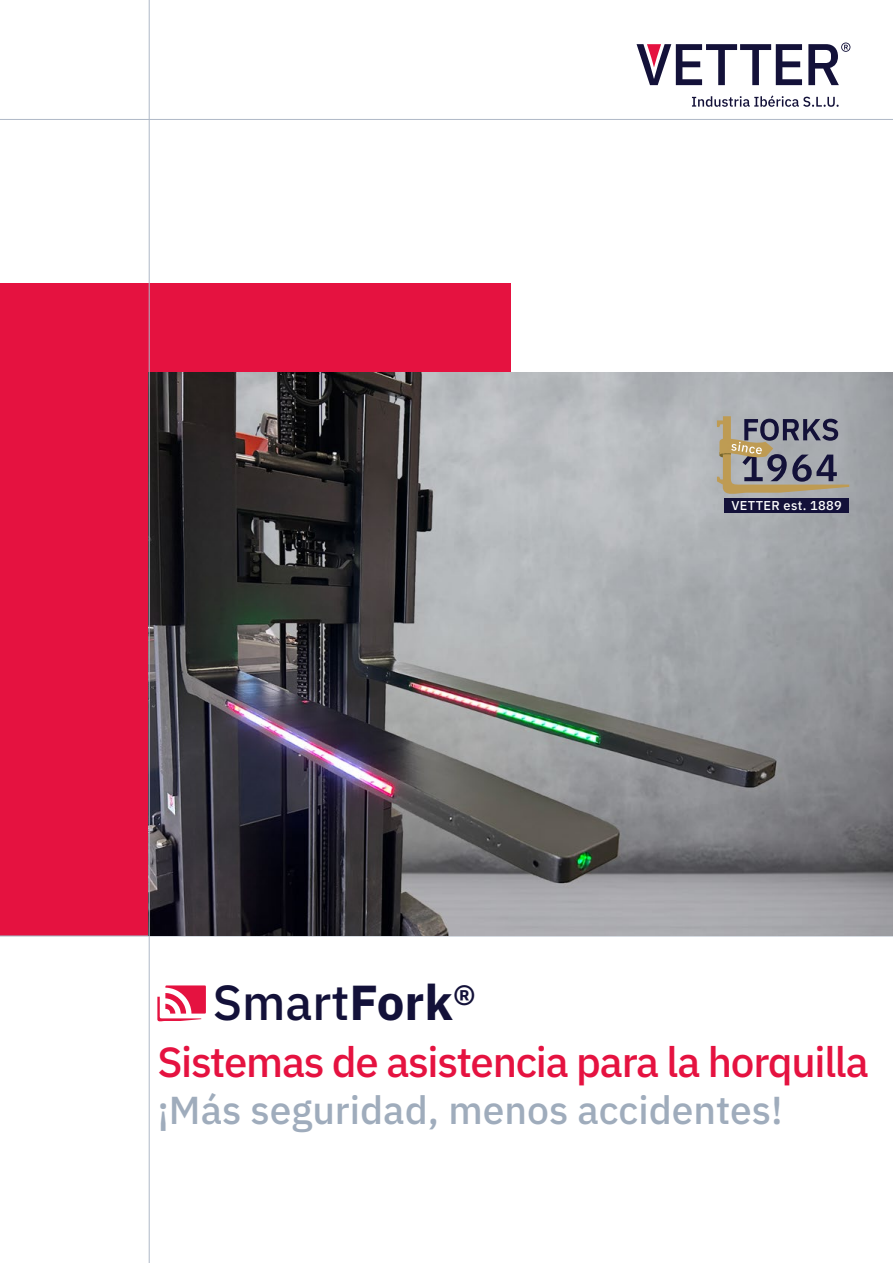
<style>
.page{position:relative;width:893px;height:1263px;background:#fff}
.page>*{position:absolute;margin:0;border:0;box-sizing:border-box;transform-origin:0 0}
.t1{font:500 49.2px "IBM Plex Sans";color:#131139}
.t2{font:500 42px "IBM Plex Sans";letter-spacing:-.03em;color:#e51240}
.t3{font:500 39px "IBM Plex Sans";color:#9facbc}
.t4{font:500 12.9px "IBM Plex Sans";letter-spacing:.025em;color:#fff}
.s1{font-weight:700}
</style>
<div class="page">
<div style="left:0;top:283px;width:510px;height:652px;background:#e51240"></div>
<hr style="left:0;top:935px;width:893px;height:1px;background:#9facbc">
<hr style="left:0;top:119px;width:893px;height:1px;background:#aeb8c7">
<svg style="left:157px;top:985px;width:49px;height:37px"></svg>
<img style="left:150px;top:372px;width:743px;height:563px">
<hr style="left:149px;top:0;width:1px;height:1263px;background:#aeb8c7">
<svg style="left:692px;top:95px;width:147px;height:12px"></svg>
<svg style="left:637px;top:44px;width:165px;height:41px"></svg>
<svg style="left:808px;top:43px;width:42px;height:42px"></svg>
<svg style="left:717px;top:416px;width:132px;height:79px;background:#938e8a"></svg>
<div style="left:724px;top:498px;width:124px;height:15px;background:#131139"></div>
<p class="t1" style="left:213px;top:964px;width:265px">Smart<span class="s1">Fork</span>®</p>
<p class="t4" style="left:731px;top:495px;width:112px">VETTER est. 1889</p>
<p class="t2" style="left:157px;top:1030px;width:713px">Sistemas de asistencia para la horquilla</p>
<p class="t3" style="left:157px;top:1080px;width:627px">¡Más seguridad, menos accidentes!</p>
</div>
